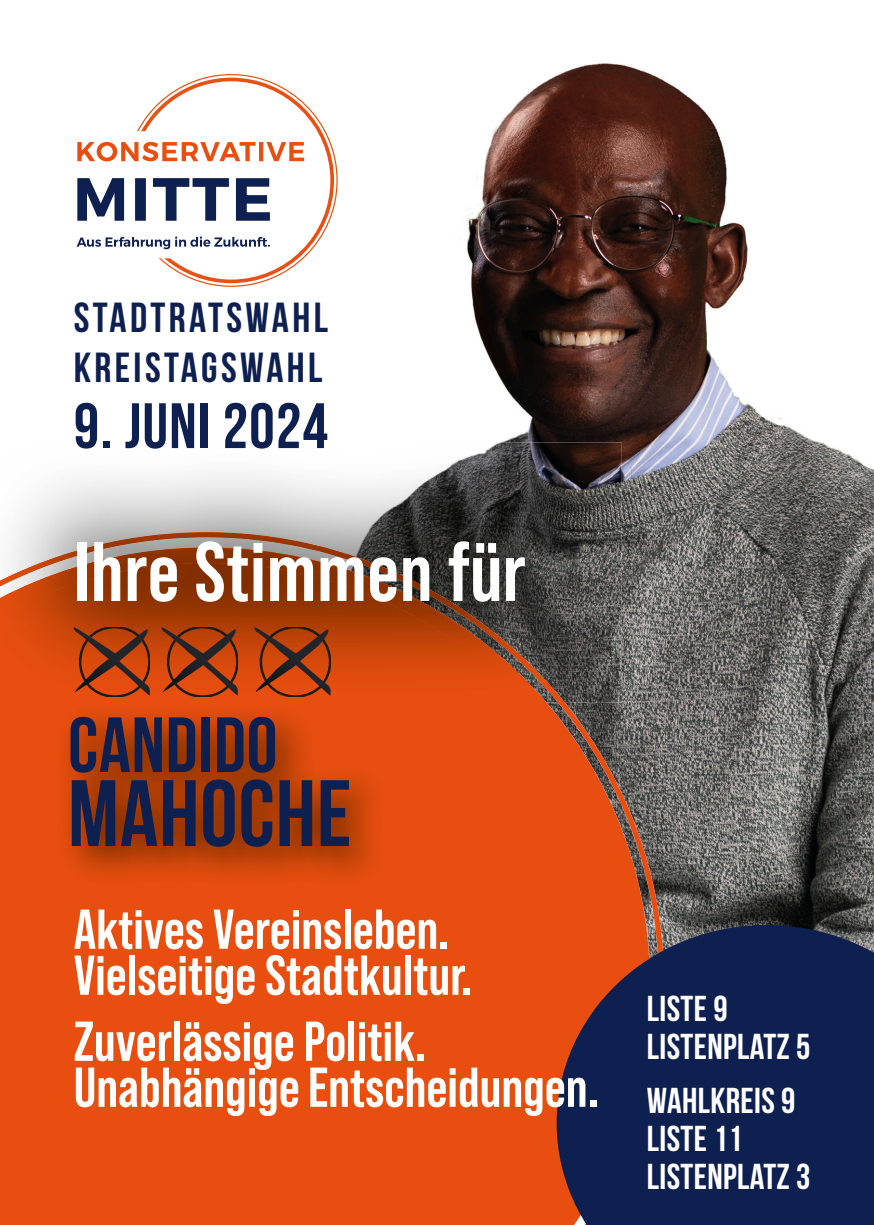
<style>
.page{position:relative;width:874px;height:1225px;background:#fff}
.page>*{position:absolute;margin:0;border:0;box-sizing:border-box;transform-origin:0 0}
.t1{font:700 94px "Bebas Neue";letter-spacing:.01em;color:#0e2050}
.t2{font:700 84px "Bebas Neue Pro";letter-spacing:.01em;color:#fff}
.t3{font:700 78px "Bebas Neue";letter-spacing:.01em;color:#0e2050}
.t4{font:700 64px "Bebas Neue";letter-spacing:.02em;color:#0e2050}
.t5{font:700 56px/46px "Bebas Neue Pro";color:#fff}
.t6{font:700 42px/50px "Bebas Neue";letter-spacing:.08em;color:#0e2050}
.t7{font:700 36px/38px "Bebas Neue";letter-spacing:.01em;color:#fff}
</style>
<div class="page">
<img style="left:76px;top:63px;width:797px;height:862px">
<div style="left:0;top:547px;width:648px;height:678px;background:#e84e0f"></div>
<img style="left:15px;top:442px;width:606px;height:130px">
<img style="left:564px;top:572px;width:57px;height:65px">
<img style="left:564px;top:637px;width:57px;height:66px">
<img style="left:11px;top:532px;width:553px;height:171px">
<img style="left:0;top:547px;width:544px;height:156px">
<svg style="left:251px;top:627px;width:79px;height:69px;background:#9e3c12"></svg>
<svg style="left:71px;top:627px;width:79px;height:69px;background:#a03d12"></svg>
<svg style="left:159px;top:627px;width:79px;height:69px;background:#9e3c12"></svg>
<img style="left:54px;top:701px;width:337px;height:188px">
<svg style="left:77px;top:74px;width:260px;height:213px"></svg>
<svg style="left:556px;top:925px;width:317px;height:300px;background:#24254a"></svg>
<p class="t6" style="left:74px;top:292px;width:255px">STADTRATSWAHL<br>KREISTAGSWAHL</p>
<p class="t4" style="left:74px;top:391px;width:255px">9. JUNI 2024</p>
<h2 class="t2" style="left:74px;top:524px;width:453px">Ihre Stimmen für</h2>
<h3 class="t3" style="left:68px;top:702px;width:211px">CANDIDO</h3>
<h1 class="t1" style="left:68px;top:762px;width:285px">MAHOCHE</h1>
<p class="t5" style="left:74px;top:905px;width:399px">Aktives Vereinsleben.<br>Vielseitige Stadtkultur.</p>
<p class="t5" style="left:74px;top:1017px;width:526px">Zuverlässige Politik.<br>Unabhängige Entscheidungen.</p>
<p class="t7" style="left:646px;top:989px;width:165px">LISTE 9<br>LISTENPLATZ 5</p>
<p class="t7" style="left:646px;top:1081px;width:165px">WAHLKREIS 9<br>LISTE 11<br>LISTENPLATZ 3</p>
</div>
